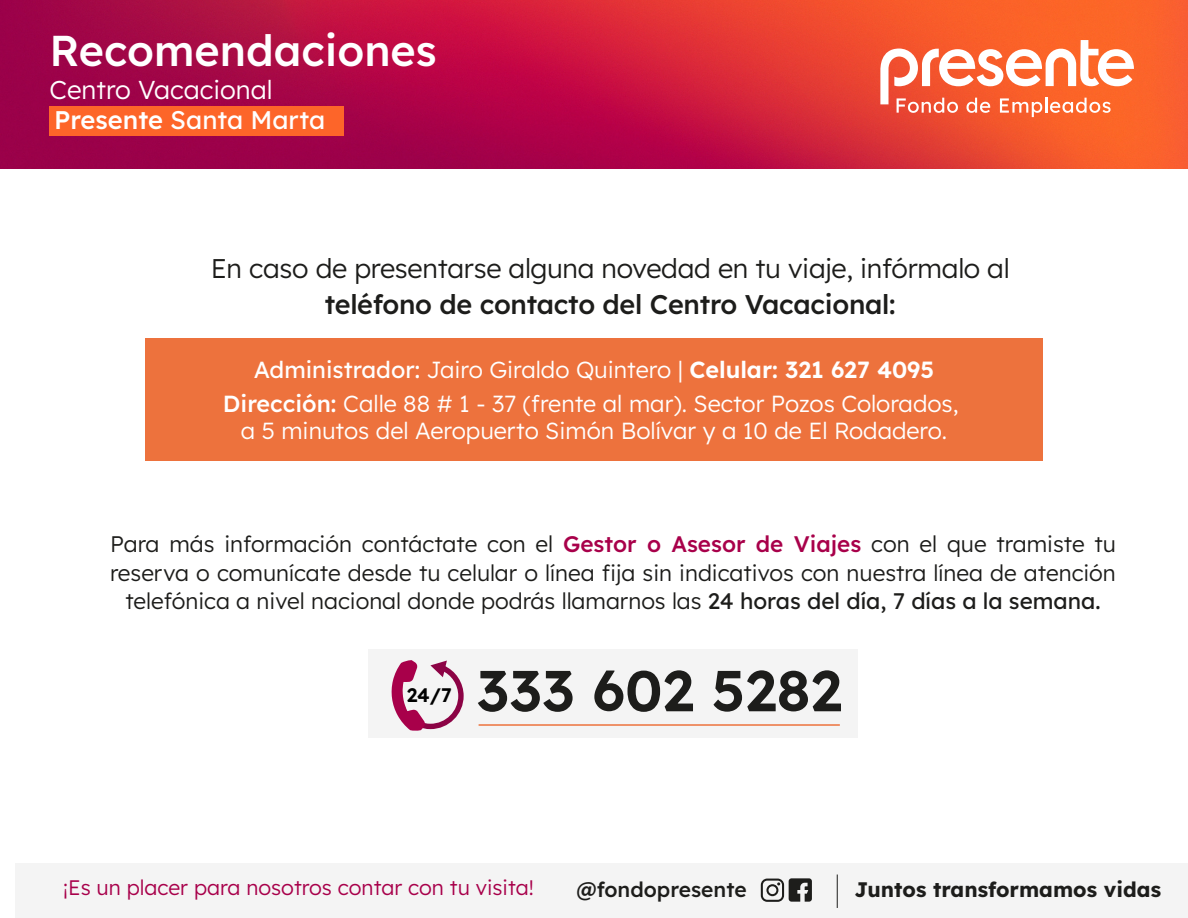
<style>
.page{position:relative;width:1188px;height:918px;background:#fff}
.page>*{position:absolute;margin:0;border:0;box-sizing:border-box;transform-origin:0 0}
.t1{font:600 57.3px "Lexend";color:#1d1d1b}
.t2{font:500 43.2px "Lexend";color:#fff}
.t3{font:300 27px "Lexend";letter-spacing:-.01em;color:#1d1d1b}
.t4{font:500 27px "Lexend";letter-spacing:-.01em;color:#1d1d1b}
.t5{font:300 25.95px "Lexend";color:#fff}
.t6{font:25.5px "Lexend";color:#fff}
.t7{font:300 23.25px/27.9px "Lexend";color:#fff;text-align:center}
.t8{font:300 22.5px/28.5px "Lexend";color:#1d1d1b;text-align:center}
.t9{font:300 21px "Lexend";color:#a8004a}
.t10{font:700 21px "Lexend";color:#1d1d1b}
.t11{font:500 21px "Lexend";color:#1d1d1b}
.t12{font:600 19.5px "Lexend";color:#000}
.s1{font-weight:500}
.s2{font-weight:400}
.s3{font-weight:600}
.s4{font-weight:500;color:#a8004a}
</style>
<div class="page">
<div style="left:16px;top:863px;width:1172px;height:55px;background:#f4f4f4"></div>
<hr style="left:837px;top:875px;width:1px;height:33px;background:#1d1d1b">
<svg style="left:761px;top:878px;width:51px;height:24px"></svg>
<div style="left:368px;top:649px;width:490px;height:89px;background:#f4f4f4"></div>
<svg style="left:391px;top:660px;width:73px;height:71px"></svg>
<hr style="left:479px;top:724px;width:361px;height:2px;background:#ed723d">
<img style="left:0;top:0;width:1188px;height:168px">
<svg style="left:880px;top:40px;width:254px;height:77px"></svg>
<div style="left:145px;top:338px;width:898px;height:123px;background:#ed723d"></div>
<div style="left:50px;top:106px;width:294px;height:30px;background:#fd6529"></div>
<h2 class="t2" style="left:50px;top:18px;width:389px">Recomendaciones</h2>
<p class="t5" style="left:50px;top:71px;width:225px">Centro Vacacional</p>
<p class="t6" style="left:54px;top:101px;width:273px"><span class="s1">Presente</span> Santa Marta</p>
<p class="t3" style="left:211px;top:249px;width:801px">En caso de presentarse alguna novedad en tu viaje, infórmalo al</p>
<p class="t4" style="left:325px;top:284px;width:572px">teléfono de contacto del Centro Vacacional:</p>
<p class="t7" style="left:254px;top:354px;width:682px"><span class="s2">Administrador:</span> Jairo Giraldo Quintero | <span class="s3">Celular: 321 627 4095</span></p>
<p class="t7" style="left:223px;top:388px;width:737px"><span class="s1">Dirección:</span> Calle 88 # 1 - 37 (frente al mar). Sector Pozos Colorados, a 5 minutos del Aeropuerto Simón Bolívar y a 10 de El Rodadero.</p>
<p class="t8" style="left:110px;top:528px;width:1007px">Para más información contáctate con el <span class="s4">Gestor o Asesor de Viajes</span> con el que tramiste tu reserva o comunícate desde tu celular o línea fija sin indicativos con nuestra línea de atención telefónica a nivel nacional donde podrás llamarnos las <span class="s2">24 horas del día, 7 días a la semana.</span></p>
<p class="t12" style="left:407px;top:680px;width:47px">24/7</p>
<h1 class="t1" style="left:477px;top:647px;width:367px">333 602 5282</h1>
<p class="t9" style="left:63px;top:873px;width:472px">¡Es un placer para nosotros contar con tu visita!</p>
<p class="t11" style="left:576px;top:874px;width:172px">@fondopresente</p>
<p class="t10" style="left:855px;top:873px;width:308px">Juntos transformamos vidas</p>
</div>
